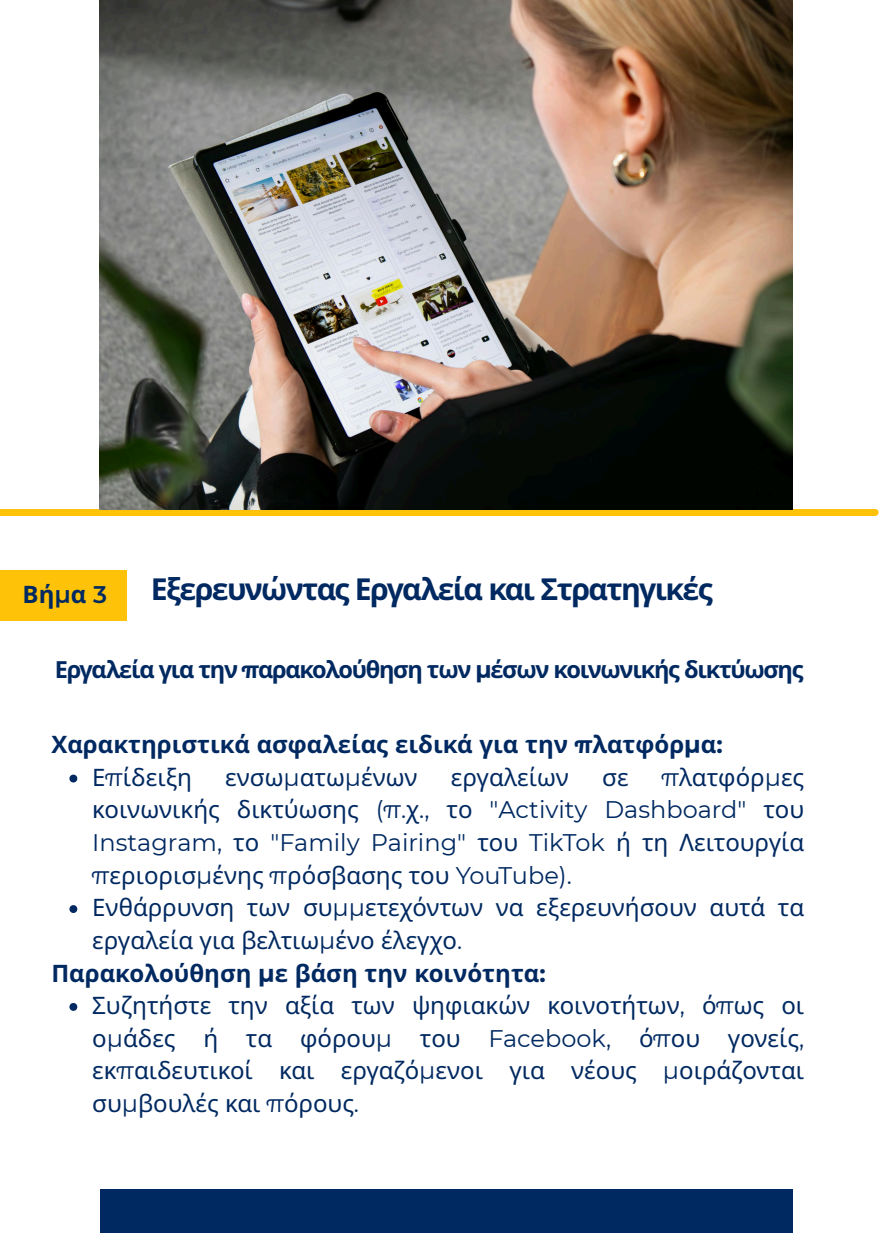
<style>
.page{position:relative;width:894px;height:1233px;background:#fff}
.page>*{position:absolute;margin:0;border:0;box-sizing:border-box;transform-origin:0 0}
.t1{font:700 30.15px "Noto Sans";letter-spacing:-.055em;color:#002961}
.t2{font:24px/32.5px "Noto Sans";color:#002961;text-align:justify}
.t3{font:700 24px "Noto Sans";color:#002961}
.t4{font:700 23.55px "Noto Sans";letter-spacing:-.055em;color:#002961}
.s1{font-family:"Montserrat";font-weight:600}
.s2{font-family:"Montserrat"}
</style>
<div class="page">
<svg style="left:0;top:509px;width:878px;height:7px"></svg>
<div style="left:100px;top:1189px;width:692px;height:44px;background:#002961"></div>
<img style="left:100px;top:0;width:692px;height:509px">
<svg style="left:69px;top:775px;width:8px;height:7px"></svg>
<svg style="left:69px;top:905px;width:8px;height:8px"></svg>
<svg style="left:69px;top:1003px;width:8px;height:8px"></svg>
<div style="left:0;top:570px;width:127px;height:51px;background:#fec209"></div>
<p class="t3" style="left:23px;top:577px;width:86px">Βή<span class="s1">μ</span>α <span class="s1">3</span></p>
<p class="t1" style="left:151px;top:568px;width:563px">Εξερευνώντας Εργαλεία και Στρατηγικές</p>
<h2 class="t4" style="left:55px;top:652px;width:750px">Εργαλεία για την <span class="s2">π</span>αρακολούθηση των <span class="s2">μ</span>έσων κοινωνικής δικτύωσης</h2>
<p class="t3" style="left:51px;top:728px;width:672px">Χαρακτηριστικά ασφαλείας ειδικά για την <span class="s2">π</span>λατφόρ<span class="s2">μ</span>α<span class="s2">:</span></p>
<h2 class="t2" style="left:92px;top:760px;width:101px">Ε<span class="s2">π</span>ίδειξη</h2>
<h2 class="t2" style="left:225px;top:760px;width:194px">ενσω<span class="s2">μ</span>ατω<span class="s2">μ</span>ένων</h2>
<h2 class="t2" style="left:451px;top:760px;width:120px">εργαλείων</h2>
<h2 class="t2" style="left:602px;top:760px;width:28px">σε</h2>
<h2 class="t2" style="left:92px;top:760px;width:713px;text-indent:569px"><span class="s2">π</span>λατφόρ<span class="s2">μ</span>ες κοινωνικής δικτύωσης <span class="s2">(π.</span>χ<span class="s2">.,</span> το <span class="s2">"Activity Dashboard"</span> του <span class="s2">Instagram,</span> το <span class="s2">"Family Pairing"</span> του <span class="s2">TikTok</span> ή τη Λειτουργία <span class="s2">π</span>εριορισ<span class="s2">μ</span>ένης <span class="s2">π</span>ρόσβασης του <span class="s2">YouTube).</span></h2>
<h1 class="t2" style="left:92px;top:891px;width:713px">Ενθάρρυνση των συ<span class="s2">μμ</span>ετεχόντων να εξερευνήσουν αυτά τα εργαλεία για βελτιω<span class="s2">μ</span>ένο έλεγχο<span class="s2">.</span></h1>
<h2 class="t3" style="left:51px;top:956px;width:495px">Παρακολούθηση <span class="s2">μ</span>ε βάση την κοινότητα<span class="s2">:</span></h2>
<h2 class="t2" style="left:92px;top:989px;width:713px">Συζητήστε την αξία των ψηφιακών κοινοτήτων<span class="s2">,</span> ό<span class="s2">π</span>ως οι ο<span class="s2">μ</span>άδες ή τα φόρου<span class="s2">μ</span> του <span class="s2">Facebook,</span> ό<span class="s2">π</span>ου γονείς<span class="s2">, </span>εκ<span class="s2">π</span>αιδευτικοί και εργαζό<span class="s2">μ</span>ενοι για νέους <span class="s2">μ</span>οιράζονται συ<span class="s2">μ</span>βουλές και <span class="s2">π</span>όρους<span class="s2">.</span></h2>
</div>
